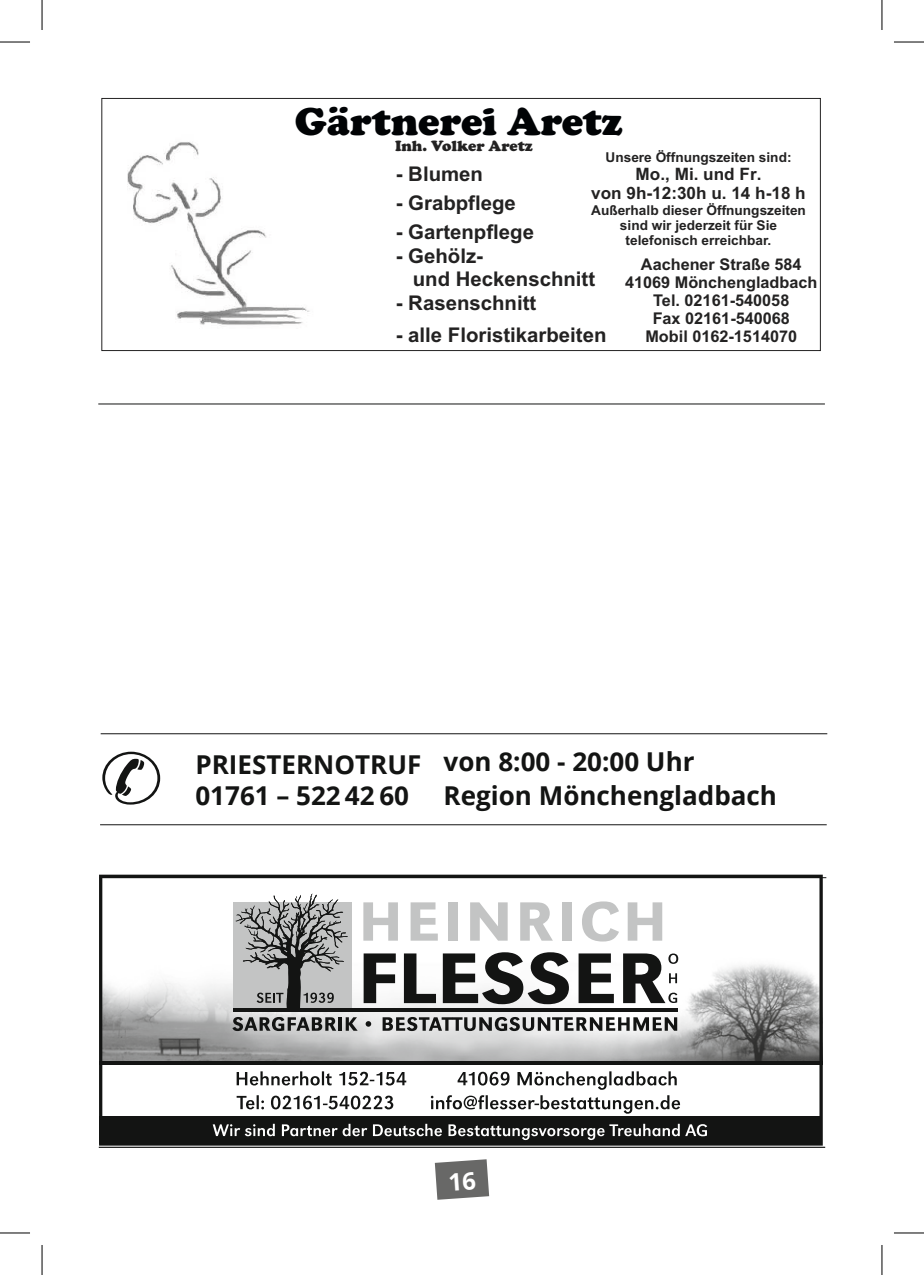
<style>
.page{position:relative;width:924px;height:1275px;background:#fff}
.page>*{position:absolute;margin:0;border:0;box-sizing:border-box;transform-origin:0 0}
.t1{font:900 40.4px "Cooper";color:#010305}
.t2{font:700 26px/31.2px "Open Sans";color:#131413}
.t3{font:700 20.2px/22.6px "Arial";color:#232222}
.t4{font:700 17px/19px "Arial";color:#232222;text-align:center}
.t5{font:700 16.2px/18px "Arial";color:#232222;text-align:center}
.t6{font:900 15.4px "Cooper";color:#232222}
.t7{font:700 13.6px/15.2px "Arial";color:#232222;text-align:center}
.s1{font-style:inherit}
</style>
<div class="page">
<hr style="left:99px;top:1146px;width:725px;height:2px;background:#131413">
<svg style="left:99px;top:874px;width:723px;height:271px"></svg>
<div style="left:101px;top:98px;width:719px;height:253px;border:1px solid #232222"></div>
<img style="left:127px;top:142px;width:183px;height:184px">
<hr style="left:100px;top:824px;width:726px;height:1px;background:#131413">
<svg style="left:102px;top:751px;width:58px;height:53px"></svg>
<hr style="left:101px;top:733px;width:725px;height:1px;background:#131413">
<hr style="left:100px;top:877px;width:726px;height:1px;background:#131413">
<hr style="left:98px;top:403px;width:726px;height:1px;background:#131413">
<hr style="left:0;top:42px;width:30px;height:1px;background:#000">
<hr style="left:893px;top:42px;width:30px;height:1px;background:#000">
<hr style="left:0;top:1232px;width:30px;height:1px;background:#000">
<hr style="left:893px;top:1232px;width:30px;height:1px;background:#000">
<hr style="left:42px;top:0;width:1px;height:30px;background:#000">
<hr style="left:42px;top:1245px;width:1px;height:30px;background:#000">
<hr style="left:881px;top:0;width:1px;height:30px;background:#000">
<hr style="left:881px;top:1245px;width:1px;height:30px;background:#000">
<svg style="left:434px;top:1159px;width:55px;height:40px;background:#7b7b7a"></svg>
<h1 class="t1" style="left:295px;top:98px;width:329px">Gärtnerei Aretz</h1>
<p class="t6" style="left:395px;top:137px;width:139px">Inh. Volker Aretz</p>
<p class="t7" style="left:605px;top:149px;width:187px">Unsere Öffnungszeiten sind:</p>
<p class="t7" style="left:591px;top:203px;width:216px">Außerhalb dieser Öffnungszeiten sind wir jederzeit für Sie telefonisch erreichbar.</p>
<h3 class="t3" style="left:395px;top:163px;width:89px">- Blumen</h3>
<h3 class="t3" style="left:395px;top:192px;width:121px">- Grabpflege</h3>
<h3 class="t3" style="left:395px;top:221px;width:140px">- Gartenpflege</h3>
<h3 class="t3" style="left:412px;top:245px;width:184px;text-indent:-17px">- Gehölz-<br>und Heckenschnitt</h3>
<h3 class="t3" style="left:395px;top:292px;width:142px">- Rasenschnitt</h3>
<h3 class="t3" style="left:395px;top:324px;width:212px">- alle Floristikarbeiten</h3>
<p class="t4" style="left:591px;top:165px;width:216px">Mo., Mi. und Fr.<br>von 9h-12<span class="s1">:3</span>0h u. 1<span class="s1">4</span> h-18 h</p>
<p class="t5" style="left:625px;top:255px;width:194px">Aachener Straße 584<br>41069 Mönchengladbach<br>Tel. 02161-540058<br>Fax 02161-540068<br>Mobil 0162-1514070</p>
<h2 class="t2" style="left:195px;top:748px;width:227px">PRIESTERNOTRUF<br>01761 – 522 42 60</h2>
<h2 class="t2" style="left:443px;top:743px;width:335px;line-height:34px">von 8:00 - 20:00 Uhr<br>Region Mönchengladbach</h2>
</div>
